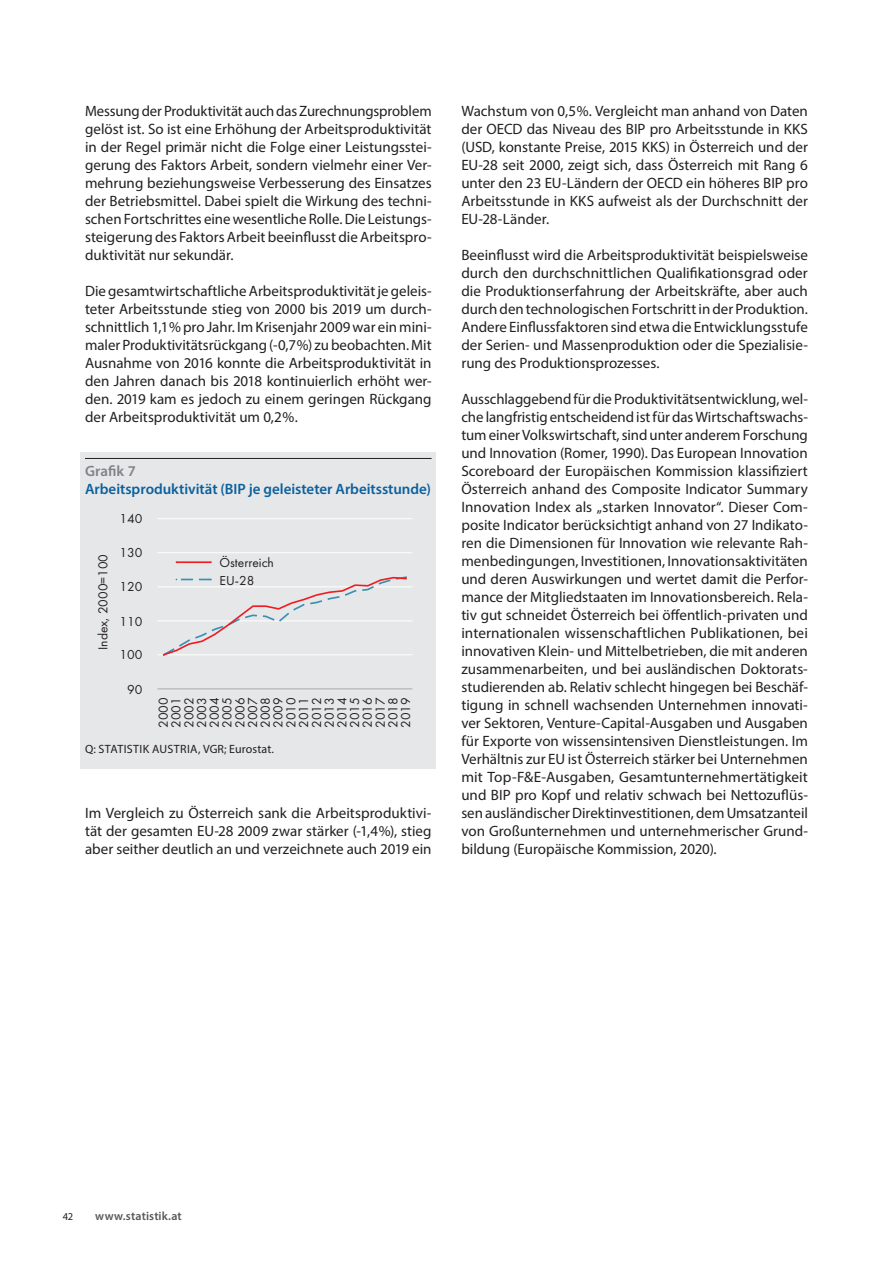
<style>
.page{position:relative;width:893px;height:1263px;background:#fff}
.page>*{position:absolute;margin:0;border:0;box-sizing:border-box;transform-origin:0 0}
.Fließtext_10pt{font:15px/18px "Myriad Pro";color:#231f20;text-align:justify}
.t1{font:600 15px/18px "Myriad Pro";color:#0c619d}
.t2{font:13.5px/12.8px "Futura PT";color:#231f20;text-align:justify}
.Quellenangabe_Schlüs{font:12px "Myriad Pro";letter-spacing:.015em;color:#231f20}
.t3{font:600 12px "Myriad Pro";letter-spacing:.01em;color:#57585a}
.t4{font:10.5px "Myriad Pro";color:#231f20}
.s1{color:#808285}
</style>
<div class="page">
<div style="left:81px;top:452px;width:355px;height:59px;background:#e6e7e9"></div>
<hr style="left:85px;top:458px;width:347px;height:1px;background:#231f20">
<div style="left:81px;top:727px;width:355px;height:42px;background:#e6e7e9"></div>
<div style="left:81px;top:507px;width:355px;height:225px;background:#e6e7e9"></div>
<hr style="left:157px;top:552px;width:255px;height:1px;background:#fff">
<hr style="left:157px;top:518px;width:255px;height:1px;background:#fff">
<hr style="left:157px;top:689px;width:255px;height:1px;background:#bcbdc0">
<hr style="left:176px;top:561px;width:35px;height:2px;background:#ee1d23">
<svg style="left:157px;top:576px;width:255px;height:80px"></svg>
<p class="Fließtext_10pt" style="left:85px;top:102px;width:348px">Messung der Produktivität auch das Zurechnungsproblem gelöst ist. So ist eine Erhöhung der Arbeitsproduktivität in der Regel primär nicht die Folge einer Leistungsstei&shy;gerung des Faktors Arbeit, sondern vielmehr einer Ver&shy;mehrung beziehungsweise Verbesserung des Einsatzes der Betriebsmittel. Dabei spielt die Wirkung des techni&shy;schen Fortschrittes eine wesentliche Rolle. Die Leistungs&shy;steigerung des Faktors Arbeit beeinflusst die Arbeitspro&shy;duktivität nur sekundär.</p>
<p class="Fließtext_10pt" style="left:85px;top:282px;width:348px">Die gesamtwirtschaftliche Arbeitsproduktivität je geleis&shy;teter Arbeitsstunde stieg von 2000 bis 2019 um durch&shy;schnittlich 1,1% pro Jahr. Im Krisenjahr 2009 war ein mini&shy;maler Produktivitätsrückgang (-0,7%) zu beobachten. Mit Ausnahme von 2016 konnte die Arbeitsproduktivität in den Jahren danach bis 2018 kontinuierlich erhöht wer&shy;den. 2019 kam es jedoch zu einem geringen Rückgang der Arbeitsproduktivität um 0,2%.</p>
<p class="t1" style="left:85px;top:461px;width:347px"><span class="s1">Grafik 7<br></span>Arbeitsproduktivität (BIP je geleisteter Arbeitsstunde)</p>
<p class="t2" style="left:97px;top:650px;width:98px;rotate:-90deg">Index, 2000=100</p>
<p class="t2" style="left:120px;top:512px;width:25px">140</p>
<p class="t2" style="left:120px;top:546px;width:25px">130</p>
<p class="t2" style="left:120px;top:580px;width:25px">120</p>
<p class="t2" style="left:120px;top:615px;width:25px">110</p>
<p class="t2" style="left:120px;top:648px;width:25px">100</p>
<p class="t2" style="left:127px;top:682px;width:17px">90</p>
<p class="t2" style="left:219px;top:554px;width:56px;line-height:17.2px">Österreich<br>EU-28</p>
<p class="t2" style="left:157px;top:728px;width:32px;rotate:-90deg">2000<br>2001<br>2002<br>2003<br>2004<br>2005<br>2006<br>2007<br>2008<br>2009<br>2010<br>2011<br>2012<br>2013<br>2014<br>2015<br>2016<br>2017<br>2018<br>2019</p>
<p class="Quellenangabe_Schlüs" style="left:85px;top:742px;width:190px">Q: STATISTIK AUSTRIA, VGR; Eurostat.</p>
<p class="Fließtext_10pt" style="left:85px;top:804px;width:348px">Im Vergleich zu Österreich sank die Arbeitsproduktivi&shy;tät der gesamten EU-28 2009 zwar stärker (-1,4%), stieg aber seither deutlich an und verzeichnete auch 2019 ein</p>
<p class="Fließtext_10pt" style="left:461px;top:102px;width:348px">Wachstum von 0,5%. Vergleicht man anhand von Daten der OECD das Niveau des BIP pro Arbeitsstunde in KKS (USD, konstante Preise, 2015 KKS) in Österreich und der EU-28 seit 2000, zeigt sich, dass Österreich mit Rang 6 unter den 23 EU-Ländern der OECD ein höheres BIP pro Arbeitsstunde in KKS aufweist als der Durchschnitt der EU-28-Länder.</p>
<p class="Fließtext_10pt" style="left:461px;top:246px;width:348px">Beeinflusst wird die Arbeitsproduktivität beispielsweise durch den durchschnittlichen Qualifikationsgrad oder die Produktionserfahrung der Arbeitskräfte, aber auch durch den technologischen Fortschritt in der Produktion.<br>Andere Einflussfaktoren sind etwa die Entwicklungsstufe der Serien- und Massenproduktion oder die Spezialisie&shy;rung des Produktionsprozesses.</p>
<p class="Fließtext_10pt" style="left:461px;top:390px;width:348px">Ausschlaggebend für die Produktivitätsentwicklung, wel&shy;che langfristig entscheidend ist für das Wirtschaftswachs&shy;tum einer Volkswirtschaft, sind unter anderem Forschung und Innovation (Romer, 1990). Das European Innovation Scoreboard der Europäischen Kommission klassifiziert Österreich anhand des Composite Indicator Summary Innovation Index als „starken Innovator“. Dieser Com&shy;posite Indicator berücksichtigt anhand von 27 Indikato&shy;ren die Dimensionen für Innovation wie relevante Rah&shy;menbedingungen, Investitionen, Innovationsaktivitäten und deren Auswirkungen und wertet damit die Perfor&shy;mance der Mitgliedstaaten im Innovationsbereich. Rela&shy;tiv gut schneidet Österreich bei öffentlich-privaten und internationalen wissenschaftlichen Publikationen, bei innovativen Klein- und Mittelbetrieben, die mit anderen zusammenarbeiten, und bei ausländischen Doktorats&shy;studierenden ab. Relativ schlecht hingegen bei Beschäf&shy;tigung in schnell wachsenden Unternehmen innovati&shy;ver Sektoren, Venture-Capital-Ausgaben und Ausgaben für Exporte von wissensintensiven Dienstleistungen. Im Verhältnis zur EU ist Österreich stärker bei Unternehmen mit Top-F&amp;E-Ausgaben, Gesamtunternehmertätigkeit und BIP pro Kopf und relativ schwach bei Nettozuflüs&shy;sen ausländischer Direktinvestitionen, dem Umsatzanteil von Großunternehmen und unternehmerischer Grund&shy;bildung (Europäische Kommission, 2020).</p>
<p class="t4" style="left:63px;top:1210px;width:12px">42</p>
<p class="t3" style="left:95px;top:1209px;width:88px">www.statistik.at</p>
</div>
